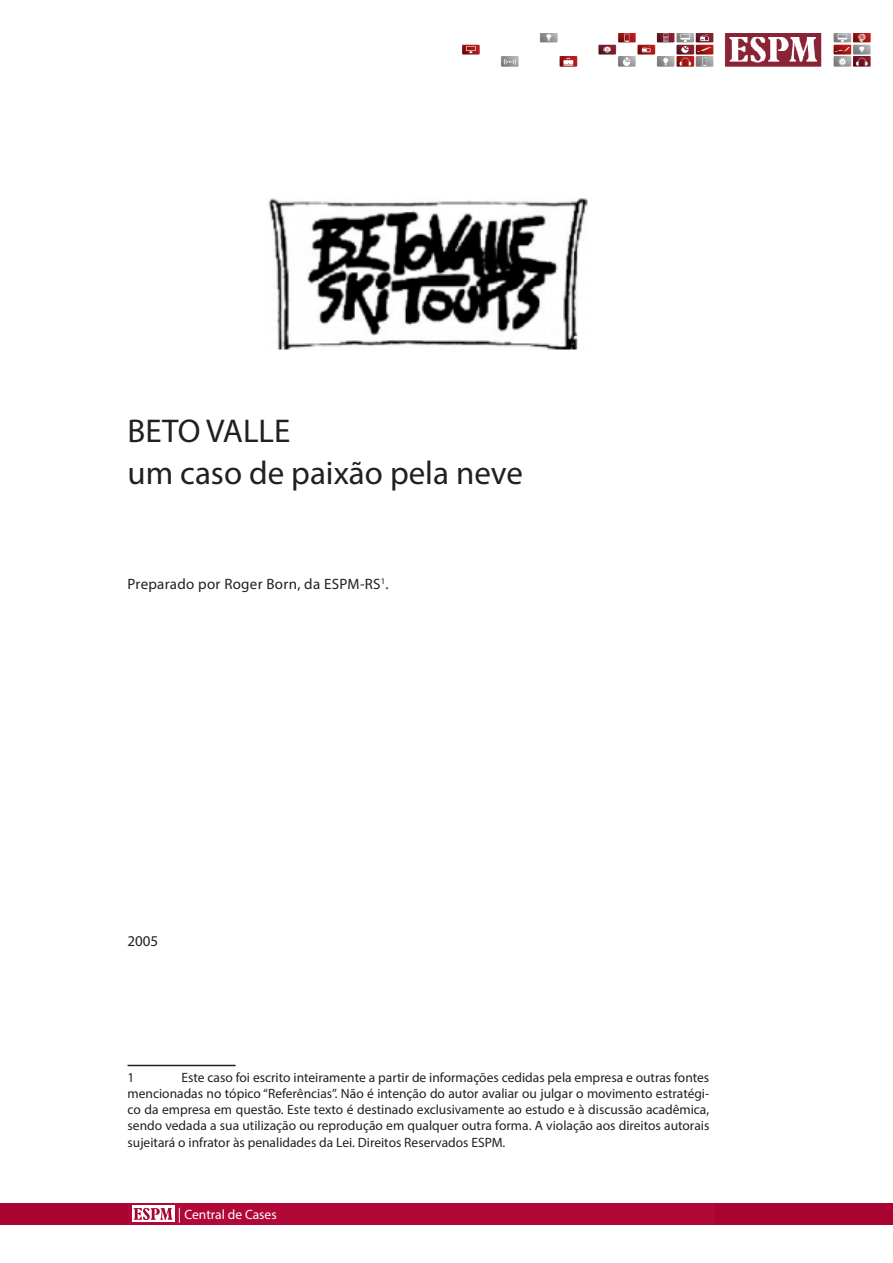
<style>
.page{position:relative;width:893px;height:1263px;background:#fff}
.page>*{position:absolute;margin:0;border:0;box-sizing:border-box;transform-origin:0 0}
.t1{font:33px "Myriad Pro";color:#231f20}
.t2{font:15px "Myriad Pro";letter-spacing:.02em;color:#231f20}
.t3{font:13.5px/16.2px "Myriad Pro";color:#231f20;text-align:justify}
.rodape_pagina{font:13.5px "Myriad Pro";color:#fff}
.s1{font-size:15px}
</style>
<div class="page">
<div style="left:0;top:1203px;width:893px;height:22px;background:#a90332"></div>
<div style="left:128px;top:1203px;width:585px;height:21px;background:#b20838"></div>
<div style="left:132px;top:1206px;width:42px;height:16px;background:#fff"></div>
<svg style="left:134px;top:1208px;width:38px;height:12px"></svg>
<hr style="left:128px;top:1065px;width:108px;height:1px;background:#231f20">
<img style="left:462px;top:33px;width:409px;height:34px">
<img style="left:268px;top:198px;width:320px;height:152px">
<p class="t1" style="left:128px;top:411px;width:164px">BETO VALLE</p>
<p class="t1" style="left:128px;top:453px;width:397px">um caso de paixão pela neve</p>
<p class="t2" style="left:128px;top:575px;width:263px">Preparado por Roger Born, da ESPM-RS<sup>1</sup>.</p>
<p class="t2" style="left:128px;top:932px;width:32px">2005</p>
<p class="t3" style="left:128px;top:1069px;width:583px;text-indent:54px">Este caso foi escrito inteiramente a partir de informações cedidas pela empresa e outras fontes mencionadas no tópico “Referências”. Não é intenção do autor avaliar ou julgar o movimento estratégi&shy;co da empresa em questão. Este texto é destinado exclusivamente ao estudo e à discussão acadêmica, sendo vedada a sua utilização ou reprodução em qualquer outra forma. A violação aos direitos autorais sujeitará o infrator às penalidades da Lei. Direitos Reservados ESPM.</p>
<p class="t3" style="left:128px;top:1069px;width:8px">1</p>
<p class="rodape_pagina" style="left:177px;top:1205px;width:5px">|</p>
<p class="rodape_pagina" style="left:178px;top:1206px;width:100px"><span class="s1">|</span> Central de Cases</p>
</div>
